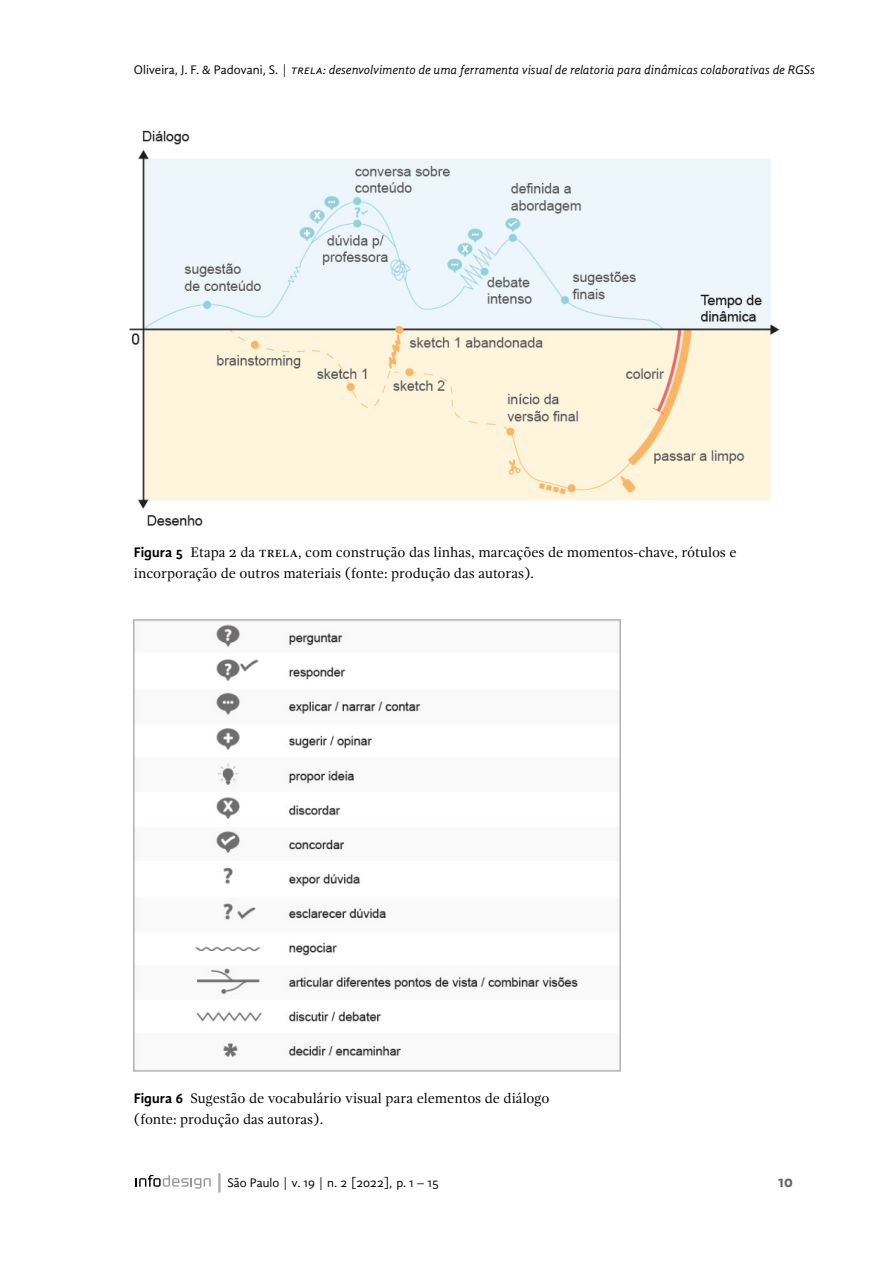
<style>
.page{position:relative;width:893px;height:1263px;background:#fff}
.page>*{position:absolute;margin:0;border:0;box-sizing:border-box;transform-origin:0 0}
.t1{font:700 16.5px "Gandhi Sans";color:#636466}
.t2{font:14.25px/21px "Gandhi Serif";color:#000}
.t3{font:italic 12.75px "Gandhi Sans";color:#000}
.t4{font:12.75px "Gandhi Sans";color:#000}
.s1{font-family:"Gandhi Sans Regular 2";font-style:normal}
.s2{font-family:"Gandhi Sans";font-weight:700}
.s3{font-size:19.2px;color:#a7a9ac}
</style>
<div class="page">
<svg style="left:136px;top:1175px;width:75px;height:13px"></svg>
<img style="left:129px;top:130px;width:651px;height:396px">
<img style="left:134px;top:620px;width:486px;height:451px">
<p class="t3" style="left:134px;top:62px;width:683px"><span class="s1">Oliveira, J. F. &amp; Padovani, S. |</span> TRELA: desenvolvimento de uma ferramenta visual de relatoria para dinâmicas colaborativas de RGSs</p>
<p class="t2" style="left:134px;top:541px;width:604px"><span class="s2">Figura 5</span> Etapa 2 da TRELA, com construção das linhas, marcações de momentos-chave, rótulos e incorporação de outros materiais (fonte: produção das autoras).</p>
<p class="t2" style="left:134px;top:1087px;width:417px"><span class="s2">Figura 6</span> Sugestão de vocabulário visual para elementos de diálogo (fonte: produção das autoras).</p>
<p class="t4" style="left:214px;top:1175px;width:226px"><span class="s3">|</span>São Paulo | v. 19 | n. 2 [2022], p. 1 – 15</p>
<p class="t1" style="left:778px;top:1171px;width:16px">10</p>
</div>
